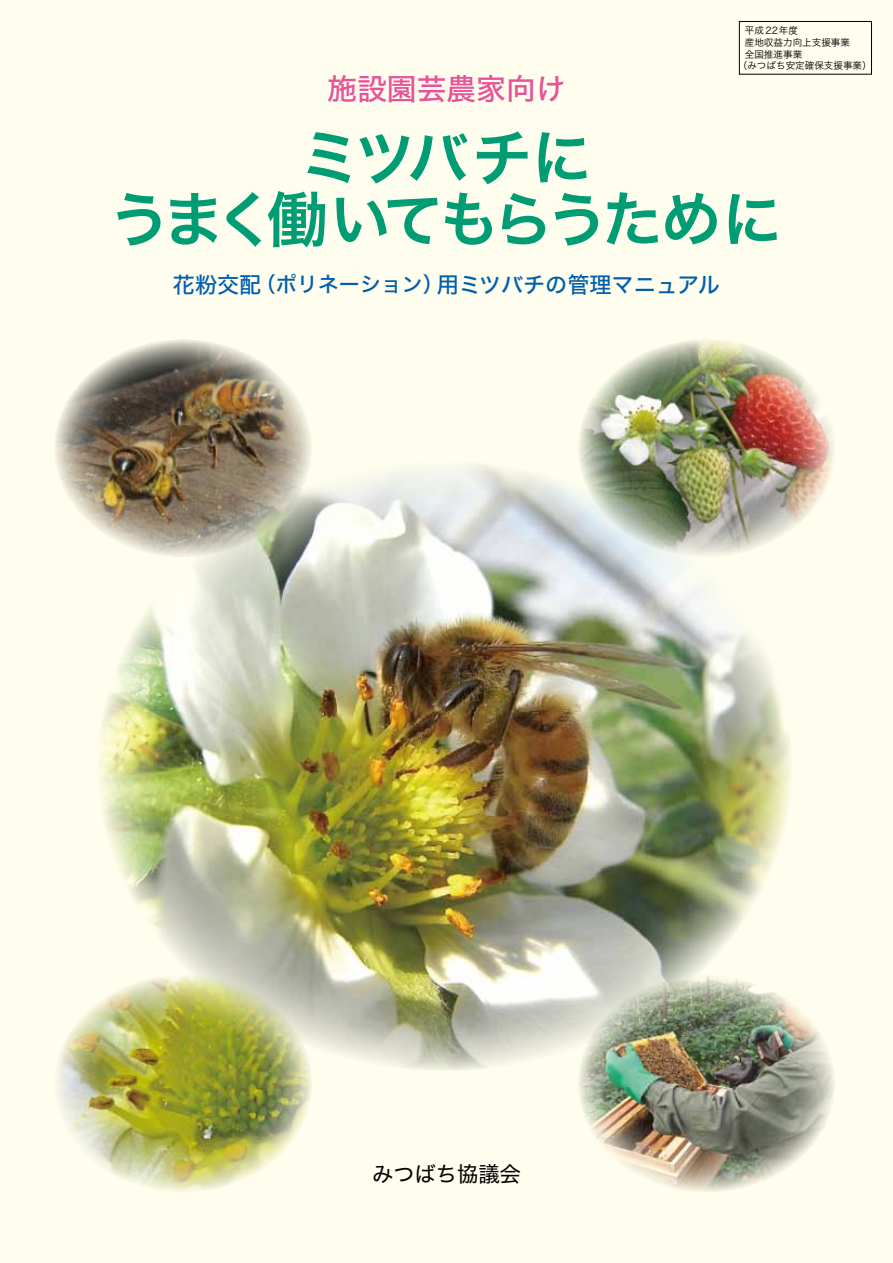
<style>
.page{position:relative;width:893px;height:1263px;background:#fffeee}
.page>*{position:absolute;margin:0;border:0;box-sizing:border-box;transform-origin:0 0}
.t1{font:60.6px/61.7px "Hira Kaku Std W6";letter-spacing:-.1em;color:#009c74;text-align:center}
.t2{font:29.7px "Hira Kaku Std W5";color:#e85298}
.t3{font:22.05px "Hira Kaku Std W5";color:#005ead}
.t4{font:21.3px "Hira Kaku Std W4";color:#000}
.t5{font:9.6px "Hira Kaku Std W3";color:#000}
.s1{font-size:21px}
</style>
<div class="page">
<img style="left:99px;top:465px;width:692px;height:605px">
<div style="left:739px;top:21px;width:133px;height:53px;border:1px solid #000"></div>
<img style="left:578px;top:975px;width:256px;height:217px">
<img style="left:57px;top:975px;width:255px;height:217px">
<img style="left:578px;top:340px;width:256px;height:217px">
<img style="left:55px;top:340px;width:257px;height:217px">
<p class="t5" style="left:745px;top:23px;width:55px">平成22年度</p>
<p class="t5" style="left:745px;top:35px;width:107px">産地収益力向上支援事業</p>
<p class="t5" style="left:745px;top:47px;width:59px">全国推進事業</p>
<p class="t5" style="left:738px;top:58px;width:135px">（みつばち安定確保支援事業）</p>
<h2 class="t2" style="left:327px;top:66px;width:240px">施設園芸農家向け</h2>
<h1 class="t1" style="left:109px;top:129px;width:675px">ミツバチに<br>うまく働いてもらうために</h1>
<h3 class="t3" style="left:173px;top:268px;width:549px">花粉交配<span class="s1">（ポリネーション）</span>用ミツバチの管理マニュアル</h3>
<h3 class="t4" style="left:372px;top:1157px;width:150px">みつばち協議会</h3>
</div>
